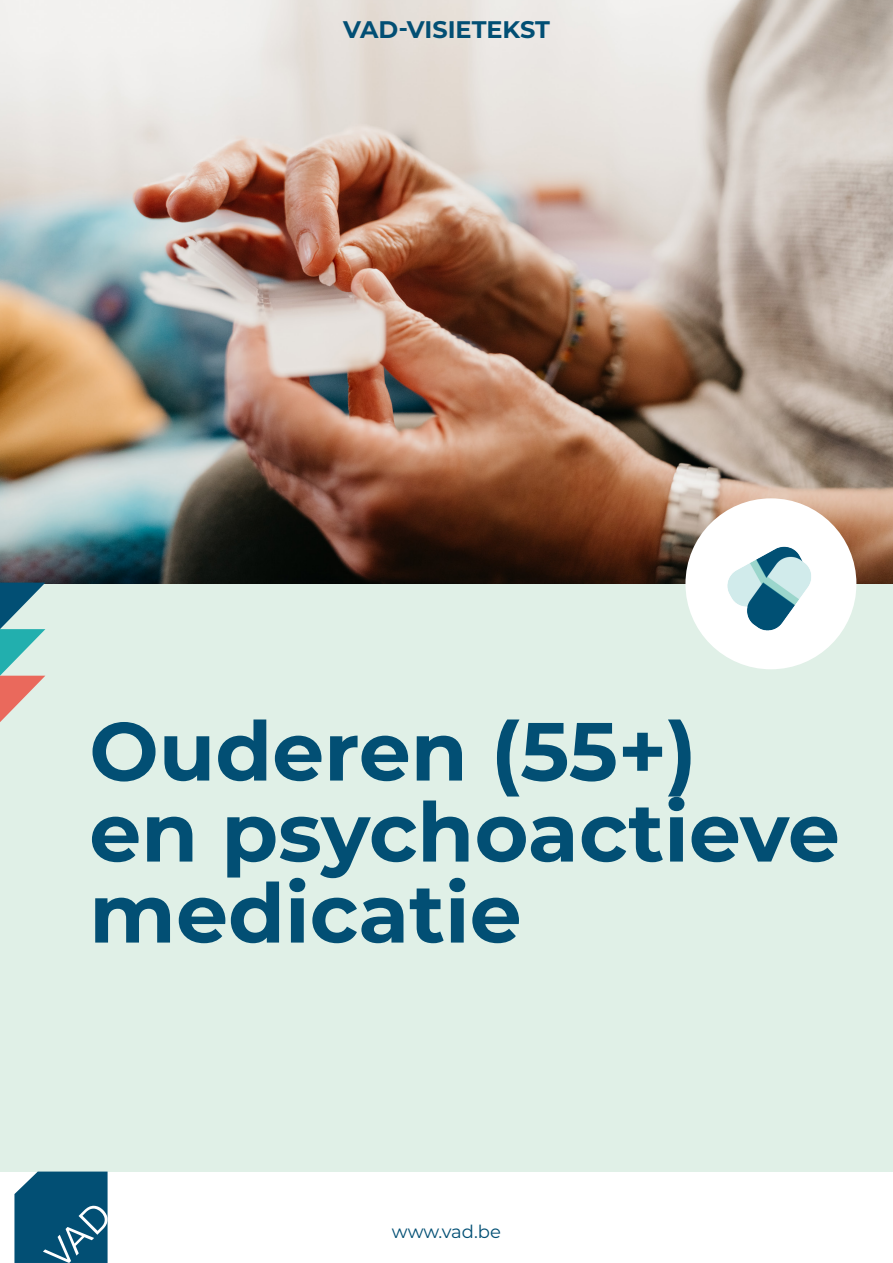
<style>
.page{position:relative;width:893px;height:1263px;background:#fff}
.page>*{position:absolute;margin:0;border:0;box-sizing:border-box;transform-origin:0 0}
.t1{font:700 82.35px/81px "Montserrat";color:#024f74}
.t2{font:700 24px "Montserrat";color:#024f74}
.t3{font:18px "Montserrat";letter-spacing:-.005em;color:#024f74}
</style>
<div class="page">
<div style="left:0;top:583px;width:893px;height:588px;background:#e0f0e7"></div>
<img style="left:0;top:0;width:893px;height:584px">
<svg style="left:0;top:583px;width:45px;height:139px"></svg>
<svg style="left:14px;top:1171px;width:94px;height:92px;background:#1d6283"></svg>
<img style="left:685px;top:501px;width:171px;height:165px">
<p class="t2" style="left:343px;top:12px;width:208px">VAD-VISIETEKST</p>
<p class="t1" style="left:89px;top:707px;width:752px">Ouderen (55+)<br>en psychoactieve medicatie</p>
<p class="t3" style="left:392px;top:1219px;width:111px">www.vad.be</p>
</div>
